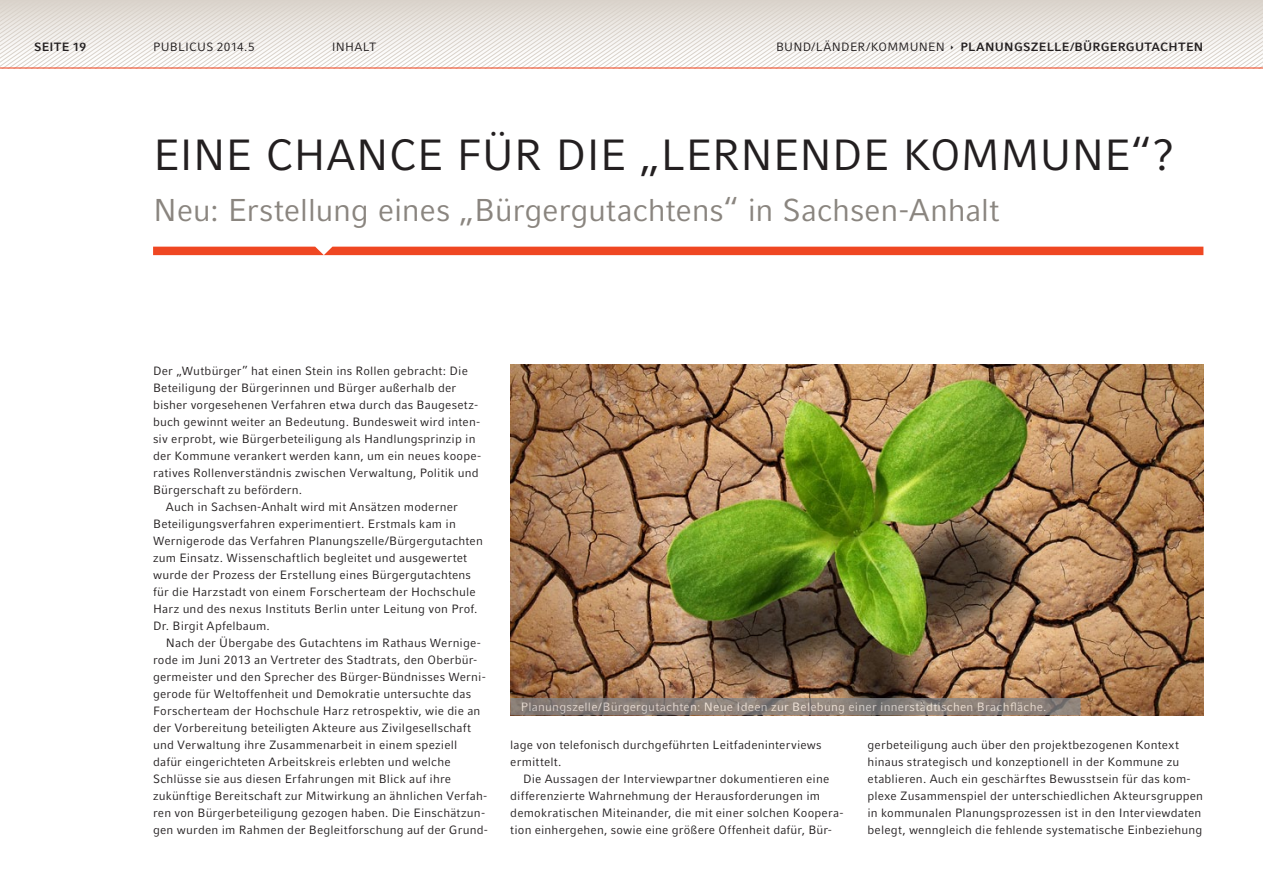
<style>
.page{position:relative;width:1263px;height:893px;background:#fff}
.page>*{position:absolute;margin:0;border:0;box-sizing:border-box;transform-origin:0 0}
.t1{font:43.5px "Compatil Fact LT Pro";letter-spacing:-.01em;color:#231f20}
.t2{font:31.5px "Compatil Fact LT Pro";letter-spacing:-.015em;color:#8a857f}
.t3{font:12px/17.1px "Compatil Fact LT Pro";letter-spacing:.015em;color:#231f20}
.t4{font:12px "Compatil Fact LT Pro";letter-spacing:.015em;color:#fff}
.t5{font:700 12px "Compatil Fact LT Pro";letter-spacing:.02em;color:#231f20}
</style>
<div class="page">
<div style="left:153px;top:247px;width:1050px;height:8px;background:#ef4722"></div>
<img style="left:510px;top:364px;width:693px;height:351px">
<svg style="left:923px;top:0;width:340px;height:67px"></svg>
<svg style="left:0;top:0;width:923px;height:67px"></svg>
<hr style="left:0;top:67px;width:1263px;height:2px;background:#ef4722">
<svg style="left:510px;top:698px;width:570px;height:17px;background:#877d77"></svg>
<p class="t5" style="left:34px;top:40px;width:54px">SEITE 19</p>
<p class="t3" style="left:153px;top:38px;width:103px">Publicus 2014.5</p>
<p class="t3" style="left:332px;top:38px;width:46px">I nhalt</p>
<p class="t3" style="left:776px;top:38px;width:170px">Bund/Länder/Kommunen</p>
<p class="t5" style="left:960px;top:40px;width:245px">PLANUNGSZELLE/BÜRGERGUTACHTEN</p>
<h1 class="t1" style="left:153px;top:130px;width:1023px">Eine Chance für die „lernende Kommune“?</h1>
<h2 class="t2" style="left:153px;top:192px;width:848px">N eu: Erstellung eines „Bürgergutachtens“ in Sachsen-Anhalt</h2>
<p class="t3" style="left:153px;top:362px;width:316px">Der „Wutbürger” hat einen Stein ins Rollen gebracht: Die</p>
<p class="t3" style="left:153px;top:379px;width:305px">Beteiligung der Bürgerinnen und Bürger außerhalb der</p>
<p class="t3" style="left:153px;top:396px;width:327px">bisher vorgesehenen Verfahren etwa durch das Baugesetz-</p>
<p class="t3" style="left:153px;top:413px;width:329px">buch gewinnt weiter an Bedeutung. Bundesweit wird inten-</p>
<p class="t3" style="left:153px;top:430px;width:324px">siv erprobt, wie Bürgerbeteiligung als Handlungsprinzip in</p>
<p class="t3" style="left:153px;top:447px;width:330px">der Kommune verankert werden kann, um ein neues koope-</p>
<p class="t3" style="left:153px;top:464px;width:327px">ratives Rollenverständnis zwischen Verwaltung, Politik und</p>
<p class="t3" style="left:153px;top:481px;width:151px">Bürgerschaft zu befördern.</p>
<p class="t3" style="left:166px;top:498px;width:294px">Auch in Sachsen-Anhalt wird mit Ansätzen moderner</p>
<p class="t3" style="left:153px;top:515px;width:304px">Beteiligungsverfahren experimentiert. Erstmals kam in</p>
<p class="t3" style="left:153px;top:532px;width:331px">Wernigerode das Verfahren Planungszelle/Bürgergutachten</p>
<p class="t3" style="left:153px;top:549px;width:316px">zum Einsatz. Wissenschaftlich begleitet und ausgewertet</p>
<p class="t3" style="left:153px;top:566px;width:319px">wurde der Prozess der Erstellung eines Bürgergutachtens</p>
<p class="t3" style="left:153px;top:583px;width:324px">für die Harzstadt von einem Forscherteam der H ochschule</p>
<p class="t3" style="left:153px;top:600px;width:326px">H arz und des nexus I nstituts Berlin unter Leitung von Prof.</p>
<p class="t3" style="left:153px;top:617px;width:118px">Dr. Birgit Apfelbaum.</p>
<p class="t3" style="left:166px;top:634px;width:317px">Nach der Ü bergabe des Gutachtens im Rathaus Wernige-</p>
<p class="t3" style="left:153px;top:651px;width:326px">rode im Juni 2013 an Vertreter des Stadtrats, den Oberbür-</p>
<p class="t3" style="left:153px;top:668px;width:334px">germeister und den Sprecher des Bürger-Bündnisses Werni-</p>
<p class="t3" style="left:153px;top:685px;width:320px">gerode für Weltoffenheit und Demokratie untersuchte das</p>
<p class="t3" style="left:153px;top:702px;width:329px">Forscherteam der H ochschule H arz retrospektiv, wie die an</p>
<p class="t3" style="left:153px;top:719px;width:319px">der Vorbereitung beteiligten Akteure aus Zivilgesellschaft</p>
<p class="t3" style="left:153px;top:737px;width:306px">und Verwaltung ihre Zusammenarbeit in einem speziell</p>
<p class="t3" style="left:153px;top:754px;width:299px">dafür eingerichteten Arbeitskreis erlebten und welche</p>
<p class="t3" style="left:153px;top:771px;width:300px">Schlüsse sie aus diesen Erfahrungen mit Blick auf ihre</p>
<p class="t3" style="left:153px;top:788px;width:336px">zukünftige Bereitschaft zur M itwirkung an ähnlichen Verfah-</p>
<p class="t3" style="left:153px;top:805px;width:334px">ren von Bürgerbeteiligung gezogen haben. Die Einschätzun-</p>
<p class="t3" style="left:153px;top:822px;width:336px">gen wurden im Rahmen der Begleitforschung auf der Grund-</p>
<p class="t4" style="left:521px;top:700px;width:527px">Planungszelle/Bürgergutachten: N eue I deen zur Belebung einer innerstädtischen Brachfläche.</p>
<p class="t3" style="left:510px;top:737px;width:313px">lage von telefonisch durchgeführten Leitfadeninterviews ermittelt.</p>
<p class="t3" style="left:510px;top:771px;width:335px;text-indent:13px">Die Aussagen der I nterviewpartner dokumentieren eine differenzierte Wahrnehmung der Herausforderungen im demokratischen M iteinander, die mit einer solchen Koopera&shy;tion einhergehen, sowie eine größere Offenheit dafür, Bür-</p>
<p class="t3" style="left:867px;top:737px;width:337px">gerbeteiligung auch über den projektbezogenen Kontext hinaus strategisch und konzeptionell in der Kommune zu etablieren. Auch ein geschärftes Bewusstsein für das kom&shy;plexe Zusammenspiel der unterschiedlichen Akteursgruppen in kommunalen Planungsprozessen ist in den I nterviewdaten belegt, wenngleich die fehlende systematische Einbeziehung</p>
</div>
